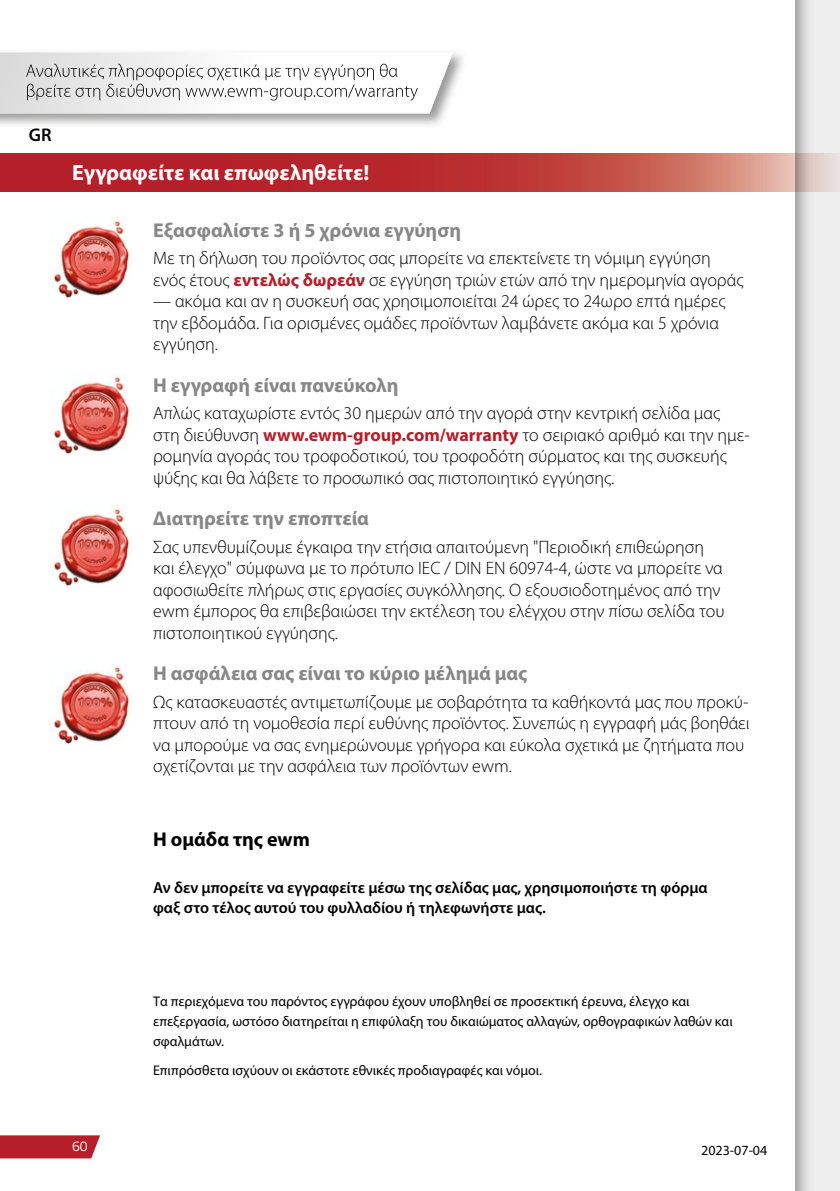
<style>
.page{position:relative;width:840px;height:1191px;background:#fff}
.page>*{position:absolute;margin:0;border:0;box-sizing:border-box;transform-origin:0 0}
.t1{font:700 22px "Myriad Pro";color:#fff}
.t2{font:700 20px "Myriad Pro";color:#878787}
.t3{font:700 20px "Myriad Pro";color:#000}
.t4{font:600 18.4px "Myriad Pro";color:#000}
.t5{font:300 18px/21.6px "Myriad Pro";color:#000}
.t6{font:600 16px/19.2px "Myriad Pro";color:#000}
.t7{font:14px/20px "Myriad Pro";color:#000}
.t8{font:14px "Titillium Text";color:#fff}
.t9{font:12px "Myriad Pro";color:#000}
.s1{font-weight:700;color:#b61f29}
</style>
<div class="page">
<div style="left:794px;top:0;width:45px;height:1191px;background:#ededed"></div>
<img style="left:794px;top:0;width:18px;height:1191px">
<svg style="left:0;top:1135px;width:100px;height:23px;background:#ba2b35"></svg>
<div style="left:812px;top:154px;width:27px;height:38px;background:#e5d7d3"></div>
<img style="left:794px;top:154px;width:18px;height:38px">
<svg style="left:0;top:154px;width:794px;height:38px;background:#be3c3e"></svg>
<img style="left:53px;top:377px;width:77px;height:77px">
<img style="left:53px;top:509px;width:77px;height:77px">
<img style="left:53px;top:663px;width:77px;height:81px">
<img style="left:53px;top:217px;width:77px;height:81px">
<img style="left:0;top:53px;width:463px;height:72px">
<svg style="left:0;top:52px;width:452px;height:61px"></svg>
<img style="left:26px;top:64px;width:372px;height:16px">
<img style="left:27px;top:84px;width:390px;height:17px">
<p class="t4" style="left:29px;top:123px;width:24px">GR</p>
<p class="t1" style="left:72px;top:159px;width:298px">Εγγραφείτε και επωφεληθείτε!</p>
<p class="t2" style="left:153px;top:217px;width:309px">Εξασφαλίστε 3 ή 5 χρόνια εγγύηση</p>
<p class="t5" style="left:153px;top:247px;width:591px">Με τη δήλωση του προϊόντος σας μπορείτε να επεκτείνετε τη νόμιμη εγγύηση ενός έτους <span class="s1">εντελώς δωρεάν</span> σε εγγύηση τριών ετών από την ημερομηνία αγοράς</p>
<p class="t5" style="left:153px;top:291px;width:573px">— ακόμα και αν η συσκευή σας χρησιμοποιείται 24 ώρες το 24ωρο επτά ημέρες την εβδομάδα. Για ορισμένες ομάδες προϊόντων λαμβάνετε ακόμα και 5 χρόνια εγγύηση.</p>
<p class="t2" style="left:153px;top:372px;width:247px">Η εγγραφή είναι πανεύκολη</p>
<p class="t5" style="left:153px;top:402px;width:598px">Απλώς καταχωρίστε εντός 30 ημερών από την αγορά στην κεντρική σελίδα μας στη διεύθυνση <span class="s1">www.ewm-group.com/warranty</span> το σειριακό αριθμό και την ημε&shy;ρομηνία αγοράς του τροφοδοτικού, του τροφοδότη σύρματος και της συσκευής ψύξης και θα λάβετε το προσωπικό σας πιστοποιητικό εγγύησης.</p>
<p class="t2" style="left:153px;top:505px;width:217px">Διατηρείτε την εποπτεία</p>
<p class="t5" style="left:153px;top:536px;width:572px">Σας υπενθυμίζουμε έγκαιρα την ετήσια απαιτούμενη "Περιοδική επιθεώρηση και έλεγχο" σύμφωνα με το πρότυπο IEC / DIN EN 60974-4, ώστε να μπορείτε να αφοσιωθείτε πλήρως στις εργασίες συγκόλλησης. Ο εξουσιοδοτημένος από την ewm έμπορος θα επιβεβαιώσει την εκτέλεση του ελέγχου στην πίσω σελίδα του πιστοποιητικού εγγύησης.</p>
<p class="t2" style="left:153px;top:660px;width:375px">Η ασφάλεια σας είναι το κύριο μέλημά μας</p>
<p class="t5" style="left:153px;top:691px;width:597px">Ως κατασκευαστές αντιμετωπίζουμε με σοβαρότητα τα καθήκοντά μας που προκύ&shy;πτουν από τη νομοθεσία περί ευθύνης προϊόντος. Συνεπώς η εγγραφή μάς βοηθάει να μπορούμε να σας ενημερώνουμε γρήγορα και εύκολα σχετικά με ζητήματα που σχετίζονται με την ασφάλεια των προϊόντων ewm.</p>
<p class="t3" style="left:153px;top:826px;width:158px">Η ομάδα της ewm</p>
<p class="t6" style="left:153px;top:878px;width:556px">Αν δεν μπορείτε να εγγραφείτε μέσω της σελίδας μας, χρησιμοποιήστε τη φόρμα φαξ στο τέλος αυτού του φυλλαδίου ή τηλεφωνήστε μας.</p>
<p class="t7" style="left:153px;top:991px;width:580px">Τα περιεχόμενα του παρόντος εγγράφου έχουν υποβληθεί σε προσεκτική έρευνα, έλεγχο και επεξεργασία, ωστόσο διατηρείται η επιφύλαξη του δικαιώματος αλλαγών, ορθογραφικών λαθών και σφαλμάτων.</p>
<p class="t7" style="left:153px;top:1060px;width:390px">Επιπρόσθετα ισχύουν οι εκάστοτε εθνικές προδιαγραφές και νόμοι.</p>
<p class="t8" style="left:72px;top:1135px;width:17px">60</p>
<p class="t9" style="left:710px;top:1143px;width:58px">2025-01-10</p>
<p class="t7" style="left:700px;top:1140px;width:68px">2023-07-04</p>
</div>
